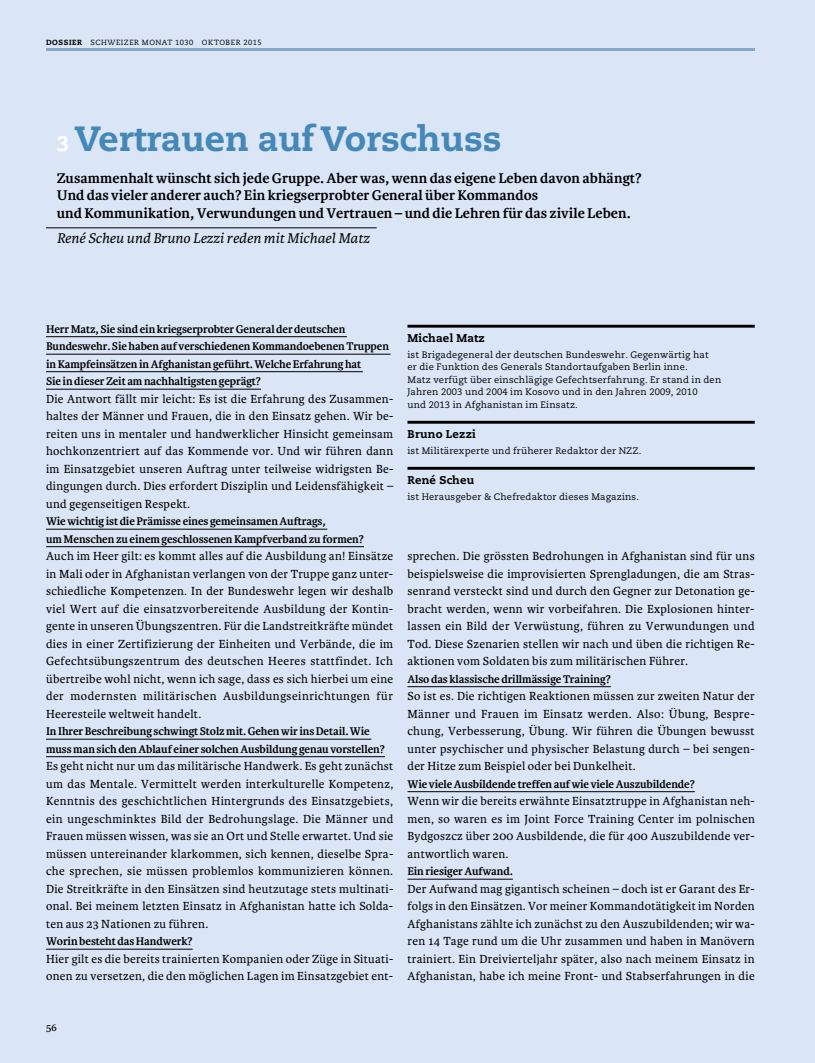
<style>
.page{position:relative;width:815px;height:1063px;background:#dae6f6}
.page>*{position:absolute;margin:0;border:0;box-sizing:border-box;transform-origin:0 0}
.t1{font:800 35px "Caecilia";color:#4587b7}
.t2{font:700 15px/17.5px "Karmina Basic";color:#000}
.t3{font:italic 15px "Karmina";color:#000}
.t4{font:12.5px/17.5px "Karmina Basic";letter-spacing:.02em;color:#000;text-align:justify}
.t5{font:700 11.88px/17.5px "Karmina Basic";letter-spacing:-.01em;color:#000}
.t6{font:800 11.25px "Caecilia";letter-spacing:.02em;color:#000}
.t7{font:11.25px "Karmina Basic";color:#000}
.t8{font:9.38px/12.5px "Caecilia";letter-spacing:.02em;color:#000}
.t9{font:7.5px "Caecilia";letter-spacing:.07em;color:#000}
.s1{font-weight:800}
.s2{font-size:21.25px;color:#fff}
</style>
<div class="page">
<hr style="left:46px;top:49px;width:709px;height:2px;background:#85a8cc">
<hr style="left:407px;top:325px;width:348px;height:3px;background:#000">
<hr style="left:407px;top:421px;width:348px;height:3px;background:#000">
<hr style="left:407px;top:467px;width:348px;height:3px;background:#000">
<hr style="left:46px;top:336px;width:301px;height:1px;background:#000">
<hr style="left:46px;top:354px;width:345px;height:1px;background:#000">
<hr style="left:46px;top:371px;width:317px;height:1px;background:#000">
<hr style="left:46px;top:389px;width:215px;height:1px;background:#000">
<hr style="left:46px;top:529px;width:281px;height:1px;background:#000">
<hr style="left:46px;top:546px;width:318px;height:1px;background:#000">
<hr style="left:46px;top:739px;width:325px;height:1px;background:#000">
<hr style="left:46px;top:756px;width:339px;height:1px;background:#000">
<hr style="left:46px;top:949px;width:147px;height:1px;background:#000">
<hr style="left:407px;top:686px;width:204px;height:1px;background:#000">
<hr style="left:407px;top:791px;width:288px;height:1px;background:#000">
<hr style="left:407px;top:879px;width:106px;height:1px;background:#000">
<hr style="left:46px;top:227px;width:331px;height:1px;background:#000">
<p class="t9" style="left:46px;top:38px;width:217px"><span class="s1">Dossier</span> Schweizer Monat 1030 Oktober 2015</p>
<h1 class="t1" style="left:57px;top:117px;width:446px"><span class="s2">3</span> Vertrauen auf Vorschuss</h1>
<p class="t2" style="left:57px;top:170px;width:587px">Zusammenhalt wünscht sich jede Gruppe. Aber was, wenn das eigene Leben davon abhängt?<br>Und das vieler anderer auch? Ein kriegserprobter General über Kommandos<br>und Kommunikation, Verwundungen und Vertrauen – und die Lehren für das zivile Leben.</p>
<p class="t3" style="left:57px;top:229px;width:314px">René Scheu und Bruno Lezzi reden mit Michael Matz</p>
<p class="t5" style="left:46px;top:321px;width:345px">Herr Matz, Sie sind ein kriegserprobter General der deutschen Bundeswehr. Sie haben auf verschiedenen Kommandoebenen Truppen in Kampfeinsätzen in Afghanistan geführt. Welche Erfahrung hat<br>Sie in dieser Zeit am nachhaltigsten geprägt?</p>
<p class="t4" style="left:46px;top:390px;width:349px">Die Antwort fällt mir leicht: Es ist die Erfahrung des Zusammen&shy;haltes der Männer und Frauen, die in den Einsatz gehen. Wir be&shy;reiten uns in mentaler und handwerklicher Hinsicht gemeinsam hochkonzentriert auf das Kommende vor. Und wir führen dann im Einsatzgebiet unseren Auftrag unter teilweise widrigsten Be&shy;dingungen durch. Dies erfordert Disziplin und Leidensfähigkeit – und gegenseitigen Respekt.</p>
<p class="t5" style="left:46px;top:513px;width:319px">Wie wichtig ist die Prämisse eines gemeinsamen Auftrags,<br>um Menschen zu einem geschlossenen Kampfverband zu formen?</p>
<p class="t4" style="left:46px;top:548px;width:349px">Auch im Heer gilt: es kommt alles auf die Ausbildung an! Einsätze in Mali oder in Afghanistan verlangen von der Truppe ganz unter&shy;schiedliche Kompetenzen. In der Bundeswehr legen wir deshalb viel Wert auf die einsatzvorbereitende Ausbildung der Kontin&shy;gente in unseren Übungszentren. Für die Landstreitkräfte mündet dies in einer Zertifizierung der Einheiten und Verbände, die im Gefechtsübungszentrum des deutschen Heeres stattfindet. Ich übertreibe wohl nicht, wenn ich sage, dass es sich hierbei um eine der modernsten militärischen Ausbildungseinrichtungen für Heeresteile weltweit handelt.</p>
<p class="t5" style="left:46px;top:723px;width:340px">In Ihrer Beschreibung schwingt Stolz mit. Gehen wir ins Detail. Wie muss man sich den Ablauf einer solchen Ausbildung genau vorstellen?</p>
<p class="t4" style="left:46px;top:758px;width:349px">Es geht nicht nur um das militärische Handwerk. Es geht zunächst um das Mentale. Vermittelt werden interkulturelle Kompetenz, Kenntnis des geschichtlichen Hintergrunds des Einsatzgebiets, ein ungeschminktes Bild der Bedrohungslage. Die Männer und Frauen müssen wissen, was sie an Ort und Stelle erwartet. Und sie müssen untereinander klarkommen, sich kennen, dieselbe Spra&shy;che sprechen, sie müssen problemlos kommunizieren können.<br>Die Streitkräfte in den Einsätzen sind heutzutage stets multinati&shy;onal. Bei meinem letzten Einsatz in Afghanistan hatte ich Solda&shy;ten aus 23 Nationen zu führen.</p>
<p class="t5" style="left:46px;top:933px;width:148px">Worin besteht das Handwerk?</p>
<p class="t4" style="left:46px;top:950px;width:349px">Hier gilt es die bereits trainierten Kompanien oder Züge in Situati&shy;onen zu versetzen, die den möglichen Lagen im Einsatzgebiet ent-</p>
<p class="t6" style="left:407px;top:331px;width:79px">Michael Matz</p>
<p class="t8" style="left:407px;top:349px;width:315px">ist Brigadegeneral der deutschen Bundeswehr. Gegenwärtig hat<br>er die Funktion des Generals Standortaufgaben Berlin inne.<br>Matz verfügt über einschlägige Gefechtserfahrung. Er stand in den Jahren 2003 und 2004 im Kosovo und in den Jahren 2009, 2010<br>und 2013 in Afghanistan im Einsatz.</p>
<p class="t6" style="left:407px;top:427px;width:70px">Bruno Lezzi</p>
<p class="t8" style="left:407px;top:445px;width:219px">ist Militärexperte und früherer Redaktor der NZZ</p>
<p class="t8" style="left:639px;top:445px;width:4px">.</p>
<p class="t6" style="left:407px;top:473px;width:68px">René Scheu</p>
<p class="t8" style="left:407px;top:491px;width:233px">ist Herausgeber &amp; Chefredaktor dieses Magazins.</p>
<p class="t4" style="left:407px;top:548px;width:349px">sprechen. Die grössten Bedrohungen in Afghanistan sind für uns beispielsweise die improvisierten Sprengladungen, die am Stras&shy;senrand versteckt sind und durch den Gegner zur Detonation ge&shy;bracht werden, wenn wir vorbeifahren. Die Explosionen hinter&shy;lassen ein Bild der Verwüstung, führen zu Verwundungen und Tod. Diese Szenarien stellen wir nach und üben die richtigen Re&shy;aktionen vom Soldaten bis zum militärischen Führer.</p>
<p class="t5" style="left:407px;top:671px;width:205px">Also das klassische drillmässige Training?</p>
<p class="t4" style="left:407px;top:688px;width:349px">So ist es. Die richtigen Reaktionen müssen zur zweiten Natur der Männer und Frauen im Einsatz werden. Also: Übung, Bespre&shy;chung, Verbesserung, Übung. Wir führen die Übungen bewusst unter psychischer und physischer Belastung durch – bei sengen&shy;der Hitze zum Beispiel oder bei Dunkelheit.</p>
<p class="t5" style="left:407px;top:776px;width:289px">Wie viele Ausbildende treffen auf wie viele Auszubildende?</p>
<p class="t4" style="left:407px;top:793px;width:349px">Wenn wir die bereits erwähnte Einsatztruppe in Afghanistan neh&shy;men, so waren es im Joint Force Training Center im polnischen Bydgoszcz über 200 Ausbildende, die für 400 Auszubildende ver&shy;antwortlich waren.</p>
<p class="t5" style="left:407px;top:863px;width:107px">Ein riesiger Aufwand.</p>
<p class="t4" style="left:407px;top:880px;width:349px">Der Aufwand mag gigantisch scheinen – doch ist er Garant des Er&shy;folgs in den Einsätzen. Vor meiner Kommandotätigkeit im Norden Afghanistans zählte ich zunächst zu den Auszubildenden; wir wa&shy;ren 14 Tage rund um die Uhr zusammen und haben in Manövern trainiert. Ein Dreivierteljahr später, also nach meinem Einsatz in Afghanistan, habe ich meine Front- und Stabserfahrungen in die</p>
<p class="t7" style="left:46px;top:1021px;width:13px">56</p>
</div>
